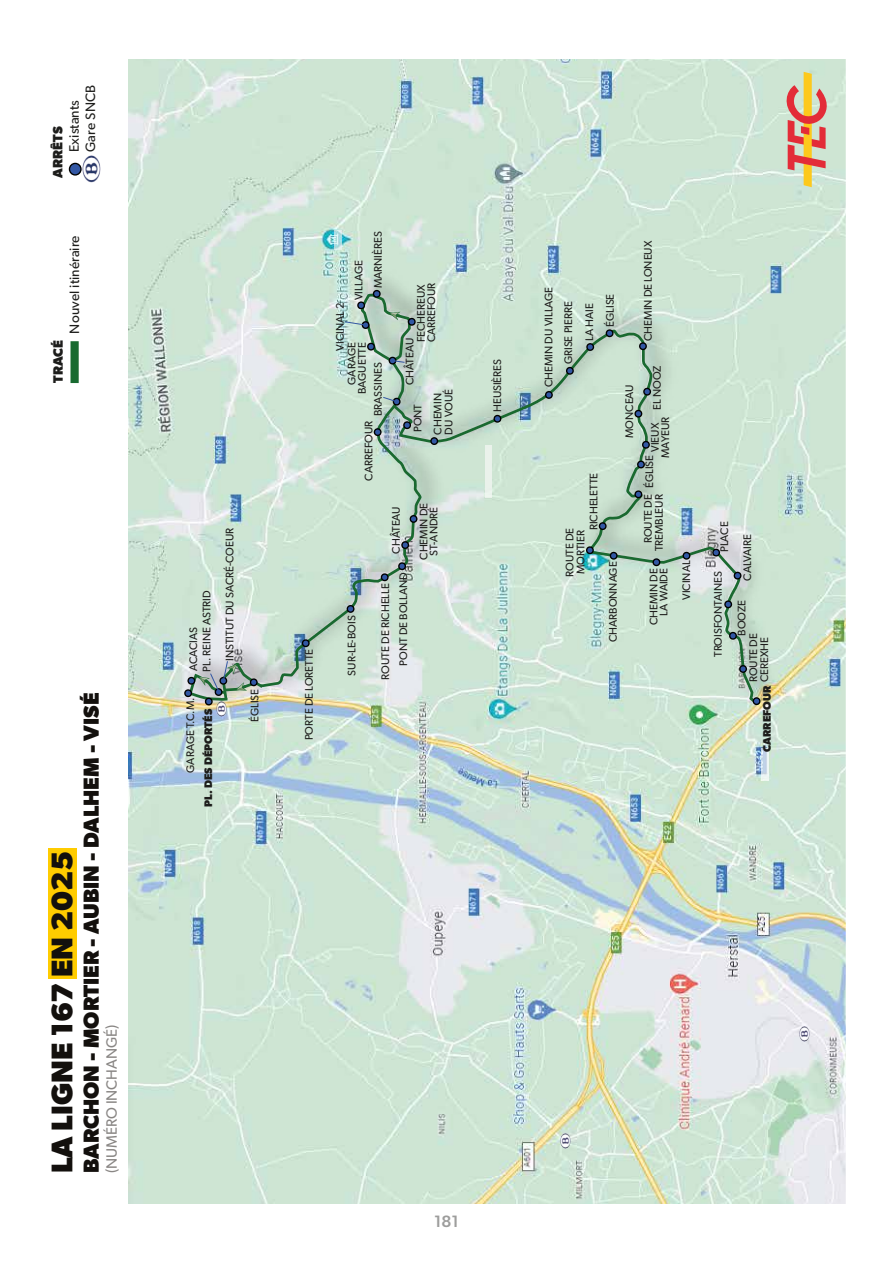
<style>
.page{position:relative;width:893px;height:1263px;background:#fff}
.page>*{position:absolute;margin:0;border:0;box-sizing:border-box;transform-origin:0 0}
.t1{font:700 30px "Gibson";color:#13100d}
.t2{font:700 21.9px "Gibson";color:#13100d}
.t3{font:500 16.5px "Gibson";color:#9d9d9c}
.t4{font:15px "Gibson";color:#898684}
.t5{font:13.65px/16.4px "Gibson";letter-spacing:.01em;color:#1d1d1b}
.t6{font:700 13.65px "Gibson";letter-spacing:.01em;color:#1d1d1b}
.t7{font:11.1px/11.1px "Gibson";color:#1d1d1b}
.t8{font:700 11.1px "Gibson";color:#1d1d1b}
</style>
<div class="page">
<img style="left:128px;top:60px;width:718px;height:1143px">
<svg style="left:334px;top:231px;width:7px;height:19px"></svg>
<svg style="left:761px;top:748px;width:7px;height:32px"></svg>
<img style="left:173px;top:262px;width:615px;height:456px">
<svg style="left:257px;top:291px;width:167px;height:397px;background:#cae0d2"></svg>
<svg style="left:391px;top:328px;width:369px;height:375px;background:#c8dfd0"></svg>
<svg style="left:782px;top:72px;width:47px;height:115px;background:#dab091"></svg>
<div style="left:48px;top:848px;width:28px;height:131px;background:#fc0"></div>
<div style="left:71px;top:341px;width:8px;height:42px;background:#186a30"></div>
<img style="left:83px;top:155px;width:18px;height:27px">
<svg style="left:69px;top:163px;width:12px;height:12px"></svg>
<div style="left:69px;top:163px;width:13px;height:13px;border:1px solid #000;border-radius:50%"></div>
<img style="left:217px;top:707px;width:10px;height:10px">
<img style="left:560px;top:1133px;width:10px;height:15px">
<img style="left:799px;top:1026px;width:11px;height:16px">
<svg style="left:752px;top:695px;width:10px;height:12px"></svg>
<svg style="left:739px;top:663px;width:10px;height:11px"></svg>
<svg style="left:728px;top:630px;width:11px;height:11px"></svg>
<svg style="left:724px;top:599px;width:10px;height:11px"></svg>
<svg style="left:733px;top:570px;width:10px;height:11px"></svg>
<svg style="left:712px;top:547px;width:10px;height:11px"></svg>
<svg style="left:652px;top:557px;width:10px;height:11px"></svg>
<svg style="left:634px;top:489px;width:10px;height:11px"></svg>
<svg style="left:636px;top:459px;width:11px;height:11px"></svg>
<svg style="left:641px;top:439px;width:10px;height:11px"></svg>
<svg style="left:634px;top:408px;width:10px;height:11px"></svg>
<svg style="left:643px;top:386px;width:10px;height:11px"></svg>
<svg style="left:638px;top:341px;width:10px;height:11px"></svg>
<svg style="left:605px;top:328px;width:10px;height:11px"></svg>
<svg style="left:585px;top:342px;width:9px;height:10px"></svg>
<svg style="left:564px;top:367px;width:11px;height:9px"></svg>
<svg style="left:543px;top:391px;width:11px;height:9px"></svg>
<svg style="left:492px;top:415px;width:11px;height:9px"></svg>
<svg style="left:429px;top:437px;width:11px;height:9px"></svg>
<svg style="left:402px;top:421px;width:11px;height:10px"></svg>
<svg style="left:389px;top:312px;width:28px;height:15px"></svg>
<svg style="left:356px;top:290px;width:26px;height:21px"></svg>
<svg style="left:366px;top:342px;width:10px;height:10px"></svg>
<svg style="left:372px;top:428px;width:11px;height:10px"></svg>
<svg style="left:408px;top:515px;width:11px;height:9px"></svg>
<svg style="left:400px;top:541px;width:11px;height:9px"></svg>
<svg style="left:397px;top:562px;width:11px;height:10px"></svg>
<svg style="left:379px;top:573px;width:11px;height:10px"></svg>
<svg style="left:387px;top:356px;width:18px;height:10px"></svg>
<svg style="left:344px;top:321px;width:27px;height:9px"></svg>
<svg style="left:382px;top:396px;width:20px;height:11px"></svg>
<svg style="left:345px;top:605px;width:11px;height:9px"></svg>
<svg style="left:300px;top:639px;width:11px;height:10px"></svg>
<img style="left:183px;top:660px;width:83px;height:47px">
<svg style="left:682px;top:550px;width:10px;height:11px"></svg>
<svg style="left:609px;top:550px;width:10px;height:11px"></svg>
<svg style="left:585px;top:545px;width:10px;height:11px"></svg>
<svg style="left:598px;top:520px;width:10px;height:12px"></svg>
<p class="t5" style="left:66px;top:152px;width:69px;rotate:-90deg">Existants<br>Gare SNCB</p>
<p class="t6" style="left:50px;top:178px;width:53px;rotate:-90deg">ARRÊTS</p>
<p class="t5" style="left:66px;top:333px;width:100px;rotate:-90deg">Nouvel itinéraire</p>
<p class="t6" style="left:50px;top:383px;width:44px;rotate:-90deg">TRACÉ</p>
<h2 class="t2" style="left:78px;top:1173px;width:482px;rotate:-90deg">BARCHON - MORTIER - AUBIN - DALHEM - VISÉ</h2>
<h1 class="t1" style="left:44px;top:1173px;width:324px;rotate:-90deg">LA LIGNE 167 EN 2025</h1>
<h3 class="t4" style="left:103px;top:1173px;width:150px;rotate:-90deg">(NUMÉRO INCHANGÉ)</h3>
<p class="t7" style="left:195px;top:661px;width:134px;line-height:23.2px;text-indent:-11px;rotate:-90deg">PL. REINE ASTRID<br>INSTITUT DU SACRÉ-COEUR</p>
<p class="t7" style="left:187px;top:671px;width:46px;rotate:-90deg">ACACIAS</p>
<p class="t7" style="left:184px;top:773px;width:77px;rotate:-90deg">GARAGE T.C.M.</p>
<p class="t8" style="left:202px;top:807px;width:99px;rotate:-90deg">PL. DES DÉPORTÉS</p>
<p class="t7" style="left:249px;top:722px;width:35px;rotate:-90deg">ÉGLISE</p>
<p class="t7" style="left:303px;top:740px;width:93px;rotate:-90deg">PORTE DE LORETTE</p>
<p class="t7" style="left:353px;top:300px;width:41px;rotate:-90deg">VILLAGE</p>
<p class="t7" style="left:372px;top:288px;width:59px;rotate:-90deg">MARNIÈRES</p>
<p class="t7" style="left:334px;top:351px;width:50px;rotate:-90deg">VICINAL 2</p>
<p class="t7" style="left:346px;top:394px;width:53px;line-height:10.2px;text-align:right;rotate:-90deg">GARAGE<br>BAGUETTE</p>
<p class="t7" style="left:372px;top:416px;width:55px;rotate:-90deg">BRASSINES</p>
<p class="t7" style="left:363px;top:481px;width:61px;rotate:-90deg">CARREFOUR</p>
<p class="t7" style="left:404px;top:342px;width:59px;text-indent:-43px;rotate:-90deg">CHÂTEAU<br>FECHEREUX</p>
<p class="t7" style="left:426px;top:342px;width:61px;rotate:-90deg">CARREFOUR</p>
<p class="t7" style="left:408px;top:435px;width:43px;line-height:20px;rotate:-90deg">PONT<br>CHEMIN</p>
<p class="t7" style="left:443px;top:435px;width:47px;rotate:-90deg">DU VOUÉ</p>
<p class="t7" style="left:346px;top:675px;width:61px;rotate:-90deg">SUR-LE-BOIS</p>
<p class="t7" style="left:418px;top:560px;width:59px;rotate:-90deg">CHEMIN DE</p>
<p class="t7" style="left:390px;top:553px;width:49px;rotate:-90deg">CHÂTEAU</p>
<p class="t7" style="left:428px;top:556px;width:50px;rotate:-90deg">ST-ANDRÉ</p>
<p class="t7" style="left:398px;top:666px;width:95px;rotate:-90deg">PONT DE BOLLAND</p>
<p class="t7" style="left:380px;top:679px;width:98px;rotate:-90deg">ROUTE DE RICHELLE</p>
<p class="t7" style="left:491px;top:412px;width:55px;rotate:-90deg">HEUSIÈRES</p>
<p class="t7" style="left:543px;top:387px;width:102px;rotate:-90deg">CHEMIN DU VILLAGE</p>
<p class="t7" style="left:563px;top:364px;width:64px;rotate:-90deg">GRISE PIERRE</p>
<p class="t7" style="left:584px;top:341px;width:39px;rotate:-90deg">LA HAIE</p>
<p class="t7" style="left:604px;top:327px;width:35px;rotate:-90deg">ÉGLISE</p>
<p class="t7" style="left:624px;top:438px;width:55px;rotate:-90deg">MONCEAU</p>
<p class="t7" style="left:588px;top:530px;width:59px;rotate:-90deg">RICHELETTE</p>
<p class="t7" style="left:564px;top:577px;width:50px;rotate:-90deg">ROUTE DE<br>MORTIER</p>
<p class="t7" style="left:607px;top:642px;width:82px;rotate:-90deg">CHARBONNAGE</p>
<p class="t7" style="left:642px;top:341px;width:102px;rotate:-90deg">CHEMIN DE LONEUX</p>
<p class="t7" style="left:651px;top:410px;width:46px;rotate:-90deg">EL NOOZ</p>
<p class="t7" style="left:650px;top:458px;width:43px;line-height:10.2px;text-align:center;rotate:-90deg">VIEUX<br>MAYEUR</p>
<p class="t7" style="left:644px;top:488px;width:35px;rotate:-90deg">ÉGLISE</p>
<p class="t7" style="left:642px;top:551px;width:59px;text-align:right;rotate:-90deg">ROUTE DE<br>TREMBLEUR</p>
<p class="t7" style="left:648px;top:625px;width:59px;line-height:10.2px;text-align:right;rotate:-90deg">CHEMIN DE<br>LA WAIDE</p>
<p class="t7" style="left:681px;top:600px;width:41px;rotate:-90deg">VICINAL</p>
<p class="t7" style="left:719px;top:552px;width:32px;rotate:-90deg">PLACE</p>
<p class="t7" style="left:712px;top:657px;width:87px;rotate:-90deg">TROISFONTAINES</p>
<p class="t7" style="left:742px;top:580px;width:48px;rotate:-90deg">CALVAIRE</p>
<p class="t7" style="left:736px;top:636px;width:37px;rotate:-90deg">BOOZE</p>
<p class="t7" style="left:747px;top:682px;width:50px;rotate:-90deg">ROUTE DE<br>CEREXHE</p>
<p class="t8" style="left:760px;top:752px;width:68px;rotate:-90deg">CARREFOUR</p>
<h3 class="t3" style="left:434px;top:1212px;width:26px">181</h3>
</div>
